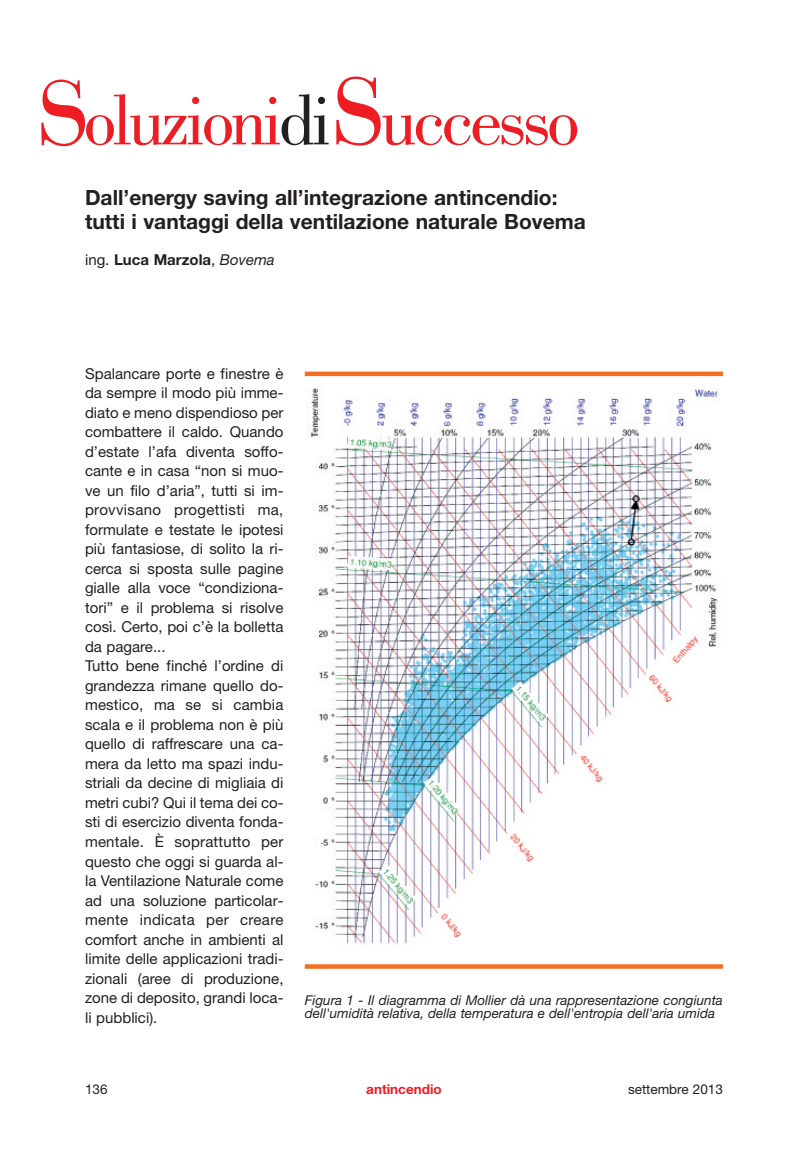
<style>
.page{position:relative;width:808px;height:1149px;background:#fff}
.page>*{position:absolute;margin:0;border:0;box-sizing:border-box;transform-origin:0 0}
.t1{font:72px "Bodoni";letter-spacing:-.05em;color:#ee1d23}
.t2{font:700 21px/24px "Helvetica Neue";color:#231f20}
.t3{font:15px/19.5px "Helvetica Neue";color:#231f20}
.t4{font:700 15px "Helvetica Neue";color:#231f20}
.t5{font:italic 13.5px/13.5px "Helvetica Neue";color:#231f20}
.t6{font:13.5px "Helvetica Neue";color:#231f20}
.t7{font:700 13.5px "Helvetica Neue";color:#ee1d23}
.s1{font-family:"Bauer Bodoni";font-size:150px}
.s2{color:#231f20}
.s3{font-family:"Bauer Bodoni Roman SC";font-size:150px}
.s4{font-weight:400}
.s5{font-weight:400;font-style:italic}
</style>
<div class="page">
<img style="left:306px;top:388px;width:412px;height:556px">
<svg style="left:305px;top:964px;width:418px;height:4px;fill:#f36e21"></svg>
<div style="left:305px;top:371px;width:418px;height:5px;background:#f36e21"></div>
<h1 class="t1" style="left:34px;top:94px;width:547px"><span class="s1">s</span>oluzioni<span class="s2">di</span><span class="s3">s</span>uccesso</h1>
<h2 class="t2" style="left:85px;top:185px;width:502px">Dall’energy saving all’integrazione antincendio: tutti i vantaggi della ventilazione naturale Bovema</h2>
<p class="t4" style="left:85px;top:251px;width:191px"><span class="s4">ing.</span> Luca Marzola<span class="s4">,</span> <span class="s5">Bovema</span></p>
<p class="t3" style="left:85px;top:363px;width:200px">Spalancare porte e finestre è da sempre il modo più imme&shy;diato e meno dispendioso per combattere il caldo. Quando d’estate l’afa diventa soffo&shy;cante e in casa “non si muo&shy;ve un filo d’aria”, tutti si im&shy;provvisano progettisti ma, formulate e testate le ipotesi più fantasiose, di solito la ri&shy;cerca si sposta sulle pagine gialle alla voce “condiziona&shy;tori” e il problema si risolve così. Certo, poi c’è la bolletta da pagare...<br>Tutto bene finché l’ordine di grandezza rimane quello do&shy;mestico, ma se si cambia scala e il problema non è più quello di raffrescare una ca&shy;mera da letto ma spazi indu&shy;striali da decine di migliaia di metri cubi? Qui il tema dei co&shy;sti di esercizio diventa fonda&shy;mentale. È soprattutto per questo che oggi si guarda al&shy;la Ventilazione Naturale come ad una soluzione particolar&shy;mente indicata per creare comfort anche in ambienti al limite delle applicazioni tradi&shy;zionali (aree di produzione, zone di deposito, grandi loca&shy;li pubblici).</p>
<p class="t5" style="left:305px;top:992px;width:420px">Figura 1 - Il diagramma di Mollier dà una rappresentazione congiunta dell'umidità relativa, della temperatura e dell'entropia dell'aria umida</p>
<p class="t6" style="left:85px;top:1080px;width:24px">136</p>
<p class="t7" style="left:366px;top:1080px;width:77px">antincendio</p>
<p class="t6" style="left:628px;top:1080px;width:96px">settembre 2013</p>
</div>
